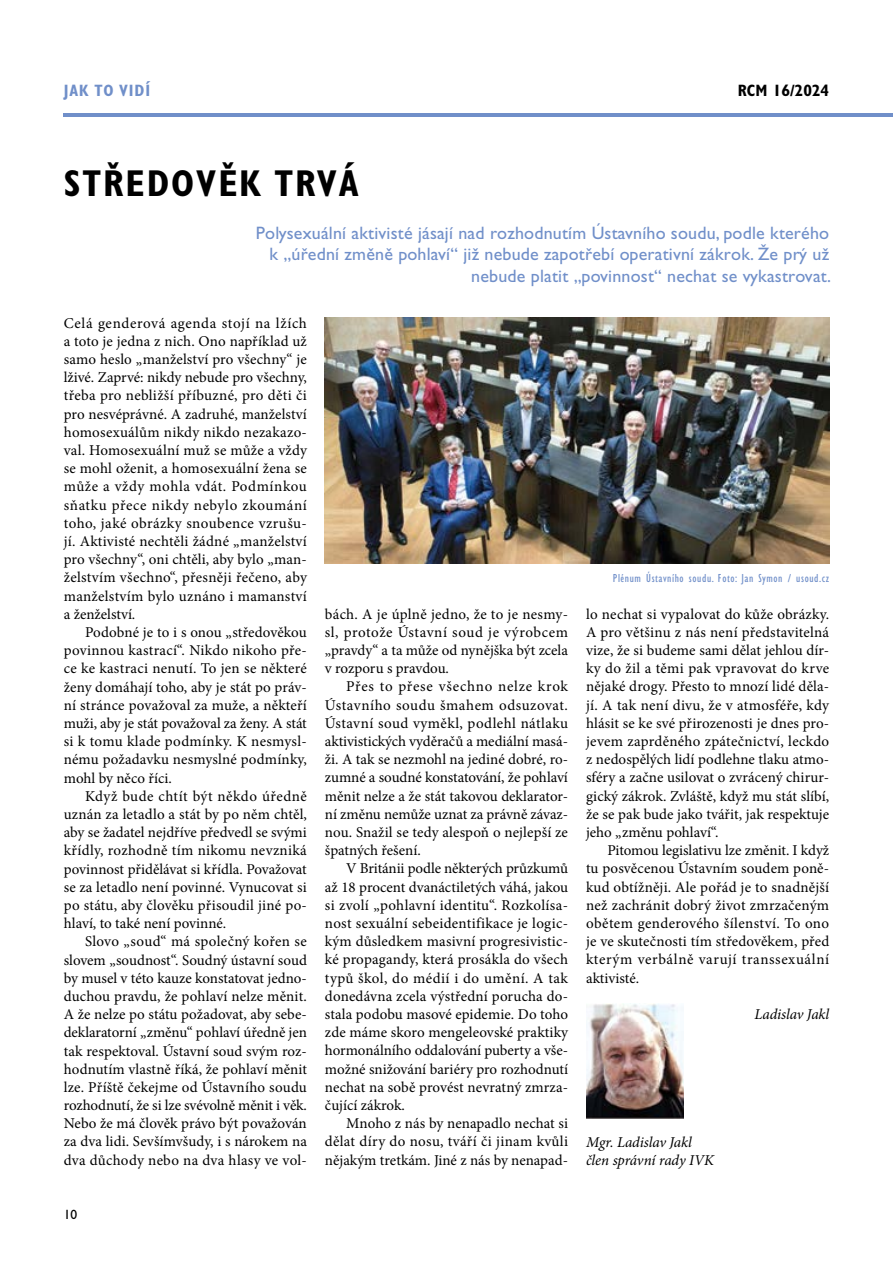
<style>
.page{position:relative;width:893px;height:1263px;background:#fff}
.page>*{position:absolute;margin:0;border:0;box-sizing:border-box;transform-origin:0 0}
.t1{font:700 condensed 37.5px "Gill Sans Std";letter-spacing:.05em;color:#000}
.t2{font:18px/21.6px "Gill Sans Std";letter-spacing:.01em;color:#708fc9;text-align:right}
.t3{font:700 condensed 16.5px "Gill Sans Std";color:#000}
.t4{font:700 condensed 16.5px "Gill Sans Std";color:#708fc9}
.t5{font:15px/18.1px "Minion Pro";letter-spacing:.005em;color:#000;text-align:justify}
.t6{font:italic 15px/18.1px "Minion Pro";letter-spacing:-.01em;color:#000}
.t7{font:13.5px "Gill Sans Std";color:#000}
.t8{font:condensed 12px "Gill Sans Std";letter-spacing:.05em;color:#708fc9}
</style>
<div class="page">
<hr style="left:64px;top:113px;width:829px;height:4px;background:#708fc9">
<img style="left:325px;top:318px;width:504px;height:245px">
<img style="left:586px;top:1003px;width:98px;height:115px">
<p class="t4" style="left:64px;top:81px;width:88px">JAK TO VIDÍ</p>
<p class="t3" style="left:738px;top:81px;width:93px">RCM 16/2024</p>
<h1 class="t1" style="left:64px;top:161px;width:297px">STŘEDOVĚK TRVÁ</h1>
<p class="t2" style="left:256px;top:222px;width:577px">Polysexuální aktivisté jásají nad rozhodnutím Ústavního soudu, podle kterého k „úřední změně pohlaví“ již nebude zapotřebí operativní zákrok. Že prý už nebude platit „povinnost“ nechat se vykastrovat.</p>
<p class="t5" style="left:64px;top:314px;width:245px">Celá genderová agenda stojí na lžích a toto je jedna z nich. Ono například už samo heslo „manželství pro všechny“ je lživé. Zaprvé: nikdy nebude pro všechny, třeba pro nebližší příbuzné, pro děti či pro nesvéprávné. A zadruhé, manželství homosexuálům nikdy nikdo nezakazo&shy;val. Homosexuální muž se může a vždy se mohl oženit, a homosexuální žena se může a vždy mohla vdát. Podmínkou sňatku přece nikdy nebylo zkoumání toho, jaké obrázky snoubence vzrušu&shy;jí. Aktivisté nechtěli žádné „manželství pro všechny“, oni chtěli, aby bylo „man&shy;želstvím všechno“, přesněji řečeno, aby manželstvím bylo uznáno i mamanství a ženželství.</p>
<p class="t5" style="left:64px;top:623px;width:245px;text-indent:21px">Podobné je to i s onou „středověkou povinnou kastrací“. Nikdo nikoho pře&shy;ce ke kastraci nenutí. To jen se některé ženy domáhají toho, aby je stát po práv&shy;ní stránce považoval za muže, a někteří muži, aby je stát považoval za ženy. A stát si k tomu klade podmínky. K nesmysl&shy;nému požadavku nesmyslné podmínky, mohl by něco říci.</p>
<p class="t5" style="left:64px;top:787px;width:245px;text-indent:21px">Když bude chtít být někdo úředně uznán za letadlo a stát by po něm chtěl, aby se žadatel nejdříve předvedl se svými křídly, rozhodně tím nikomu nevzniká povinnost přidělávat si křídla. Považovat se za letadlo není povinné. Vynucovat si po státu, aby člověku přisoudil jiné po&shy;hlaví, to také není povinné.</p>
<p class="t5" style="left:64px;top:932px;width:245px;text-indent:21px">Slovo „soud“ má společný kořen se slovem „soudnost“. Soudný ústavní soud by musel v této kauze konstatovat jedno&shy;duchou pravdu, že pohlaví nelze měnit.<br>A že nelze po státu požadovat, aby sebe&shy;deklaratorní „změnu“ pohlaví úředně jen tak respektoval. Ústavní soud svým roz&shy;hodnutím vlastně říká, že pohlaví měnit lze. Příště čekejme od Ústavního soudu rozhodnutí, že si lze svévolně měnit i věk.<br>Nebo že má člověk právo být považován za dva lidi. Sevšímvšudy, i s nárokem na dva důchody nebo na dva hlasy ve vol-</p>
<p class="t7" style="left:64px;top:1207px;width:15px">10</p>
<p class="t5" style="left:325px;top:605px;width:245px">bách. A je úplně jedno, že to je nesmy&shy;sl, protože Ústavní soud je výrobcem „pravdy“ a ta může od nynějška být zcela v rozporu s pravdou.</p>
<p class="t5" style="left:325px;top:678px;width:245px;text-indent:21px">Přes to přese všechno nelze krok Ústavního soudu šmahem odsuzovat.<br>Ústavní soud vyměkl, podlehl nátlaku aktivistických vyděračů a mediální masá&shy;ži. A tak se nezmohl na jediné dobré, ro&shy;zumné a soudné konstatování, že pohlaví měnit nelze a že stát takovou deklarator&shy;ní změnu nemůže uznat za právně závaz&shy;nou. Snažil se tedy alespoň o nejlepší ze špatných řešení.</p>
<p class="t5" style="left:325px;top:860px;width:245px;text-indent:21px">V Británii podle některých průzkumů až 18 procent dvanáctiletých váhá, jakou si zvolí „pohlavní identitu“. Rozkolísa&shy;nost sexuální sebeidentifikace je logic&shy;kým důsledkem masivní progresivistic&shy;ké propagandy, která prosákla do všech typů škol, do médií i do umění. A tak donedávna zcela výstřední porucha do&shy;stala podobu masové epidemie. Do toho zde máme skoro mengeleovské praktiky hormonálního oddalování puberty a vše&shy;možné snižování bariéry pro rozhodnutí nechat na sobě provést nevratný zmrza&shy;čující zákrok.</p>
<p class="t5" style="left:325px;top:1114px;width:245px;text-indent:21px">Mnoho z nás by nenapadlo nechat si dělat díry do nosu, tváří či jinam kvůli nějakým tretkám. Jiné z nás by nenapad-</p>
<p class="t8" style="left:613px;top:572px;width:218px">Plénum Ústavního soudu. Foto: Jan Symon / usoud.cz</p>
<p class="t5" style="left:586px;top:605px;width:245px">lo nechat si vypalovat do kůže obrázky.<br>A pro většinu z nás není představitelná vize, že si budeme sami dělat jehlou dír&shy;ky do žil a těmi pak vpravovat do krve nějaké drogy. Přesto to mnozí lidé děla&shy;jí. A tak není divu, že v atmosféře, kdy hlásit se ke své přirozenosti je dnes pro&shy;jevem zaprděného zpátečnictví, leckdo z nedospělých lidí podlehne tlaku atmo&shy;sféry a začne usilovat o zvrácený chirur&shy;gický zákrok. Zvláště, když mu stát slíbí, že se pak bude jako tvářit, jak respektuje jeho „změnu pohlaví“.</p>
<p class="t5" style="left:586px;top:841px;width:245px;text-indent:21px">Pitomou legislativu lze změnit. I když tu posvěcenou Ústavním soudem poně&shy;kud obtížněji. Ale pořád je to snadnější než zachránit dobrý život zmrzačeným obětem genderového šílenství. To ono je ve skutečnosti tím středověkem, před kterým verbálně varují transsexuální aktivisté.</p>
<p class="t6" style="left:754px;top:1005px;width:76px">Ladislav Jakl</p>
<p class="t6" style="left:586px;top:1133px;width:129px">Mgr. Ladislav Jakl člen správní rady IVK</p>
</div>
